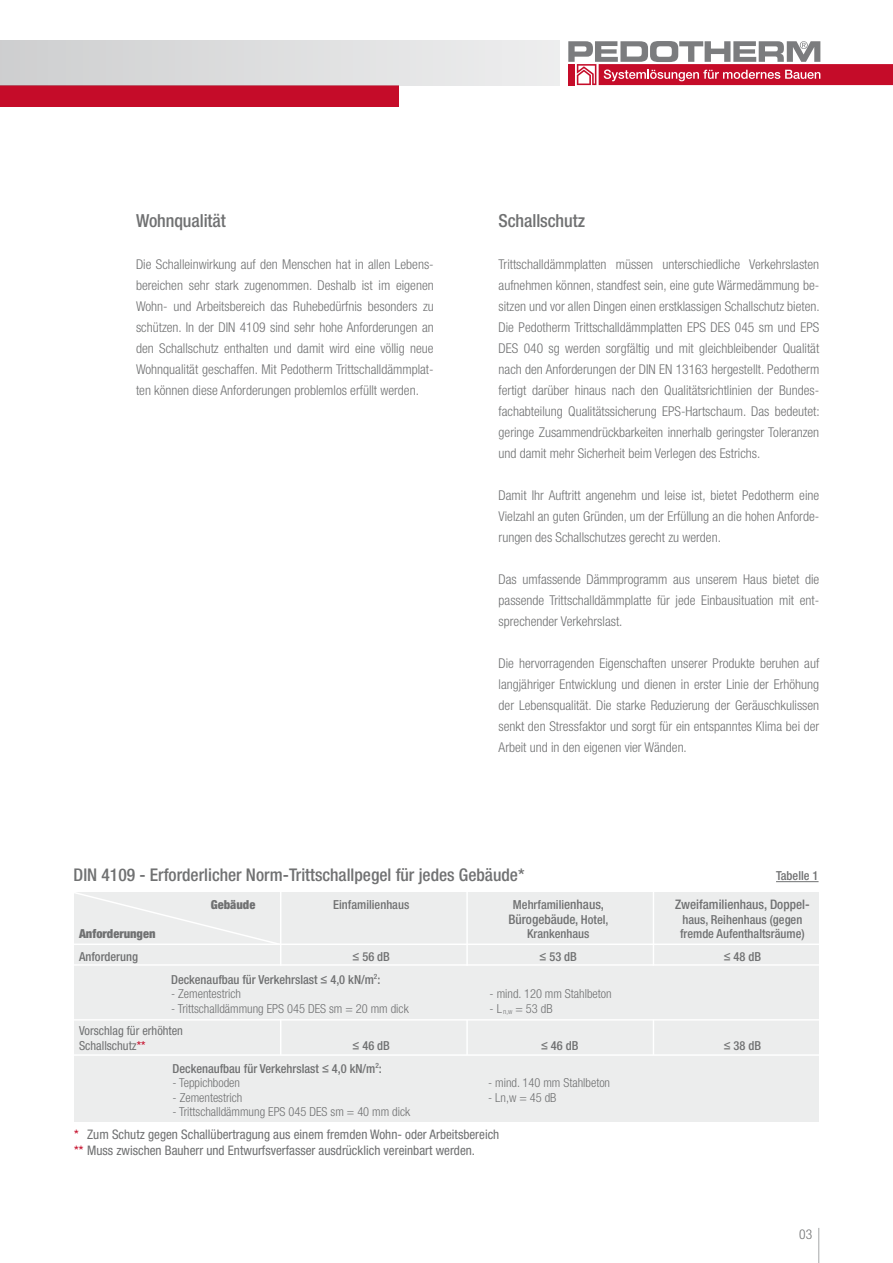
<style>
.page{position:relative;width:893px;height:1263px;background:#fff}
.page>*{position:absolute;margin:0;border:0;box-sizing:border-box;transform-origin:0 0}
.t1{font:500 condensed 18px "Helvetica Neue";letter-spacing:-.005em;color:#707172}
.t2{font:500 condensed 17.55px "Helvetica Neue";color:#707172}
.t3{font:300 condensed 13.5px/21px "Helvetica Neue";color:#707172;text-align:justify}
.t4{font:condensed 13.2px/16px "Helvetica Neue";color:#707172}
.t5{font:500 condensed 13.2px "Helvetica Neue";color:#707172}
.t6{font:500 condensed 12.45px "Helvetica Neue";color:#707172}
.t7{font:300 condensed 12.45px "Helvetica Neue";color:#707172}
.t8{font:condensed 12.45px/14.5px "Helvetica Neue";color:#707172}
.t9{font:900 condensed 12.45px "Helvetica Neue";color:#707172}
.s1{font-size:13.2px}
.s2{font-size:12.45px}
.s3{font-family:"Arial";font-weight:400;font-stretch:normal}
.s4{color:#c50c29}
</style>
<div class="page">
<div style="left:0;top:85px;width:398px;height:21px;background:#c50c29"></div>
<div style="left:0;top:40px;width:559px;height:45px;background:linear-gradient(to right,#cecfd0,#eeeeef)"></div>
<div style="left:599px;top:64px;width:294px;height:21px;background:#c50c29"></div>
<svg style="left:568px;top:41px;width:252px;height:44px"></svg>
<div style="left:568px;top:64px;width:7px;height:21px;background:#c50c29"></div>
<hr style="left:818px;top:1228px;width:1px;height:35px;background:#a6a7a9">
<div style="left:74px;top:892px;width:745px;height:229px;background:#eceded"></div>
<hr style="left:74px;top:943px;width:752px;height:2px;background:#fff">
<hr style="left:74px;top:964px;width:752px;height:2px;background:#fff">
<hr style="left:74px;top:1019px;width:752px;height:1px;background:#fff">
<hr style="left:74px;top:1054px;width:752px;height:2px;background:#fff">
<hr style="left:280px;top:891px;width:1px;height:75px;background:#fff">
<hr style="left:466px;top:891px;width:2px;height:75px;background:#fff">
<hr style="left:653px;top:891px;width:1px;height:75px;background:#fff">
<svg style="left:74px;top:892px;width:201px;height:52px"></svg>
<hr style="left:280px;top:1020px;width:1px;height:35px;background:#fff">
<hr style="left:466px;top:1020px;width:2px;height:35px;background:#fff">
<hr style="left:653px;top:1020px;width:1px;height:35px;background:#fff">
<hr style="left:776px;top:881px;width:43px;height:1px;background:#707172">
<h1 class="t1" style="left:136px;top:210px;width:91px">Wohnqualität</h1>
<p class="t3" style="left:136px;top:253px;width:299px">Die Schalleinwirkung auf den Menschen hat in allen Lebens&shy;bereichen sehr stark zugenommen. Deshalb ist im eigenen Wohn- und Arbeitsbereich das Ruhebedürfnis besonders zu schützen. In der DIN 4109 sind sehr hohe Anforderungen an den Schallschutz enthalten und damit wird eine völlig neue Wohnqualität geschaffen. Mit Pedotherm Trittschalldämmplat&shy;ten können diese Anforderungen problemlos erfüllt werden.</p>
<h1 class="t1" style="left:499px;top:210px;width:88px">Schallschutz</h1>
<p class="t3" style="left:499px;top:253px;width:323px">Trittschalldämmplatten müssen unterschiedliche Verkehrslasten aufnehmen können, standfest sein, eine gute Wärmedämmung be&shy;sitzen und vor allen Dingen einen erstklassigen Schallschutz bieten.<br>Die Pedotherm Trittschalldämmplatten EPS DES 045 sm und EPS DES 040 sg werden sorgfältig und mit gleichbleibender Qualität nach den Anforderungen der DIN EN 13163 hergestellt. Pedotherm fertigt darüber hinaus nach den Qualitätsrichtlinien der Bundes&shy;fachabteilung Qualitätssicherung EPS-Hartschaum. Das bedeutet: geringe Zusammendrückbarkeiten innerhalb geringster Toleranzen und damit mehr Sicherheit beim Verlegen des Estrichs.</p>
<p class="t3" style="left:499px;top:484px;width:322px">Damit Ihr Auftritt angenehm und leise ist, bietet Pedotherm eine Vielzahl an guten Gründen, um der Erfüllung an die hohen Anforde&shy;rungen des Schallschutzes gerecht zu werden.</p>
<p class="t3" style="left:499px;top:568px;width:322px">Das umfassende Dämmprogramm aus unserem Haus bietet die passende Trittschalldämmplatte für jede Einbausituation mit ent&shy;sprechender Verkehrslast.</p>
<p class="t3" style="left:499px;top:652px;width:322px">Die hervorragenden Eigenschaften unserer Produkte beruhen auf langjähriger Entwicklung und dienen in erster Linie der Erhöhung der Lebensqualität. Die starke Reduzierung der Geräuschkulissen senkt den Stressfaktor und sorgt für ein entspanntes Klima bei der Arbeit und in den eigenen vier Wänden.</p>
<p class="t2" style="left:74px;top:864px;width:452px">DIN 4109 - Erforderlicher Norm-Trittschallpegel für jedes Gebäude*</p>
<p class="t6" style="left:776px;top:868px;width:44px">Tabelle 1</p>
<p class="t9" style="left:211px;top:897px;width:46px">Gebäude</p>
<p class="t6" style="left:333px;top:897px;width:78px">Einfamilienhaus</p>
<p class="t6" style="left:513px;top:897px;width:93px">Mehrfamili<span class="s1">enhaus,</span></p>
<p class="t5" style="left:675px;top:896px;width:136px">Zweifamilienhaus, Doppel-</p>
<p class="t5" style="left:508px;top:911px;width:102px">Bürogebäude, <span class="s2">Hotel,</span></p>
<p class="t6" style="left:682px;top:912px;width:121px">haus, Reihenhaus (gegen</p>
<p class="t9" style="left:79px;top:926px;width:78px">Anforderungen</p>
<p class="t6" style="left:527px;top:926px;width:64px">Krankenhaus</p>
<p class="t6" style="left:680px;top:926px;width:126px">fremde Aufenthaltsräume)</p>
<p class="t6" style="left:79px;top:949px;width:61px">Anforderung</p>
<p class="t6" style="left:353px;top:949px;width:39px"><span class="s3">≤</span> 56 dB</p>
<p class="t6" style="left:540px;top:949px;width:39px"><span class="s3">≤</span> 53 dB</p>
<p class="t6" style="left:724px;top:949px;width:39px"><span class="s3">≤</span> 48 dB</p>
<p class="t6" style="left:171px;top:972px;width:211px">Deckenaufbau für Verkehrslast <span class="s3">≤</span> 4,0 kN/m<sup>2</sup>:</p>
<p class="t7" style="left:171px;top:986px;width:71px">- Zementestrich</p>
<p class="t7" style="left:490px;top:986px;width:123px">- mind. 120 mm Stahlbeton</p>
<p class="t7" style="left:171px;top:1001px;width:239px">- Trittschalldämmung EPS 045 DES sm = 20 mm dick</p>
<p class="t7" style="left:490px;top:1001px;width:64px">- L <sub>n,w</sub> = 53 dB</p>
<p class="t8" style="left:79px;top:1023px;width:105px">Vorschlag für erhöhten<br>Schallschutz<span class="s4">**</span></p>
<p class="t6" style="left:353px;top:1038px;width:39px"><span class="s3">≤</span> 46 dB</p>
<p class="t6" style="left:541px;top:1038px;width:39px"><span class="s3">≤</span> 46 dB</p>
<p class="t6" style="left:724px;top:1038px;width:39px"><span class="s3">≤</span> 38 dB</p>
<p class="t6" style="left:173px;top:1061px;width:211px">Deckenaufbau für Verkehrslast <span class="s3">≤</span> 4,0 kN/m<sup>2</sup>:</p>
<p class="t7" style="left:173px;top:1075px;width:69px">- Teppichboden</p>
<p class="t7" style="left:488px;top:1075px;width:123px">- mind. 140 mm Stahlbeton</p>
<p class="t7" style="left:173px;top:1090px;width:71px">- Zementestrich</p>
<p class="t7" style="left:488px;top:1090px;width:70px">- Ln,w = 45 dB</p>
<p class="t7" style="left:173px;top:1104px;width:239px">- Trittschalldämmung EPS 045 DES sm = 40 mm dick</p>
<p class="t4" style="left:74px;top:1126px;width:427px"><span class="s4">*</span> Zum Schutz gegen Schallübertragung aus einem fremden Wohn- oder Arbeitsbereich <span class="s4">**</span> Muss zwischen Bauherr und Entwurfsverfasser ausdrücklich vereinbart werden.</p>
<p class="t3" style="left:799px;top:1223px;width:14px">03</p>
</div>
